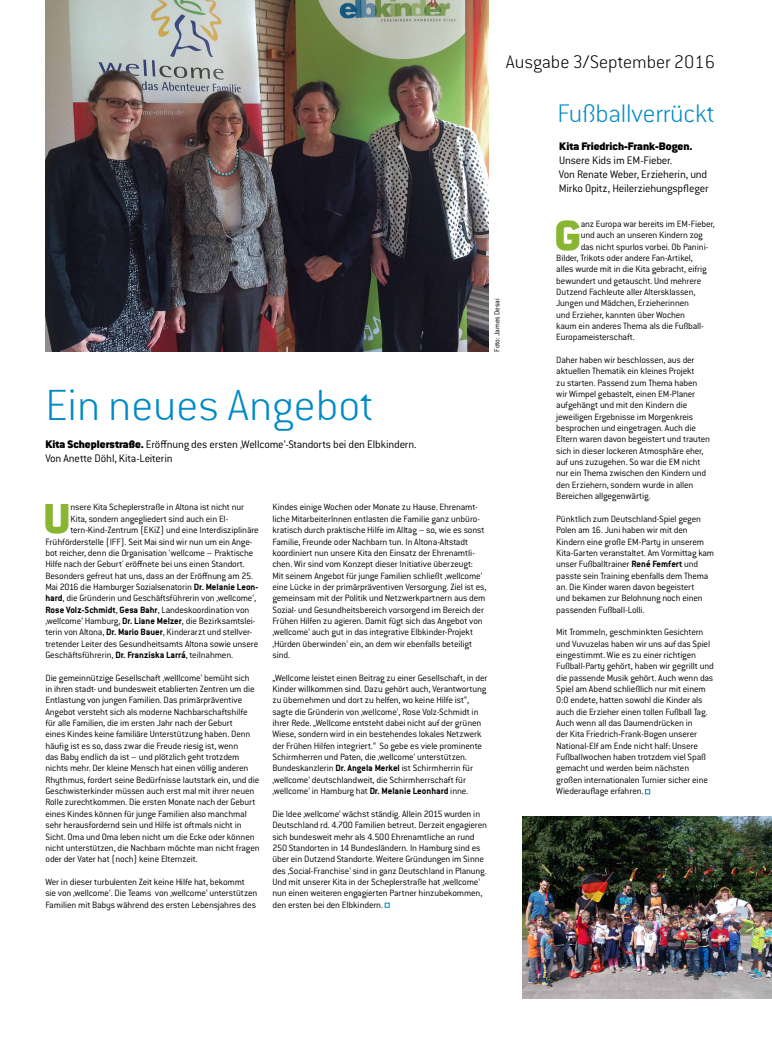
<style>
.page{position:relative;width:772px;height:1055px;background:#fff}
.page>*{position:absolute;margin:0;border:0;box-sizing:border-box;transform-origin:0 0}
.t1{font:300 expanded 48px "Conduit For Elbkinder";color:#018ac6}
.t2{font:900 45.9px "Conduit For Elbkinder";color:#88b631}
.t3{font:300 expanded 28px "Conduit For Elbkinder";letter-spacing:-.005em;color:#018ac6}
.t4{font:300 expanded 20px "Conduit For Elbkinder";color:#000}
.t5{font:300 12px/14px "Conduit For Elbkinder";letter-spacing:-.02em;color:#000}
.t6{font:900 12px "Conduit For Elbkinder";color:#000}
.t7{font:300 10px/11.3px "Conduit For Elbkinder";letter-spacing:-.015em;color:#000}
.t8{font:700 10px "Conduit For Elbkinder";color:#000}
.t9{font:300 8px "Conduit For Elbkinder";letter-spacing:-.02em;color:#000}
.s1{font-weight:900}
.s2{font-weight:700}
.s3{font-weight:300}
</style>
<div class="page">
<img style="left:45px;top:0;width:443px;height:351px">
<img style="left:522px;top:816px;width:249px;height:182px">
<svg style="left:384px;top:902px;width:5px;height:5px"></svg>
<svg style="left:645px;top:789px;width:4px;height:5px"></svg>
<h3 class="t4" style="left:505px;top:51px;width:211px">Ausgabe 3/September 2016</h3>
<h1 class="t1" style="left:45px;top:379px;width:329px">Ein neues Angebot</h1>
<p class="t5" style="left:45px;top:437px;width:372px"><span class="s1">Kita Scheplerstraße.</span> Eröffnung des ersten ‚Wellcome‘-Standorts bei den Elbkindern.<br>Von Anette Döhl, Kita-Leiterin</p>
<p class="t9" style="left:492px;top:351px;width:54px;rotate:-90deg">Foto: James Desai</p>
<h2 class="t2" style="left:43px;top:490px;width:29px">U</h2>
<p class="t7" style="left:70px;top:502px;width:175px">nsere Kita Scheplerstraße in Altona ist nicht nur</p>
<p class="t7" style="left:70px;top:513px;width:159px">Kita, sondern angegliedert sind auch ein El-</p>
<p class="t7" style="left:70px;top:524px;width:190px">tern-Kind-Zentrum (EKiZ) und eine Interdisziplinäre</p>
<p class="t7" style="left:45px;top:536px;width:208px">Frühförderstelle (IFF). Seit Mai sind wir nun um ein Ange-</p>
<p class="t7" style="left:45px;top:547px;width:209px">bot reicher, denn die Organisation 'wellcome – Praktische</p>
<p class="t7" style="left:45px;top:558px;width:201px">Hilfe nach der Geburt' eröffnete bei uns einen Standort.</p>
<p class="t7" style="left:45px;top:570px;width:209px">Besonders gefreut hat uns, dass an der Eröffnung am 25.</p>
<p class="t7" style="left:45px;top:581px;width:214px">Mai 2016 die Hamburger Sozialsenatorin <span class="s2">Dr. Melanie Leon-</span></p>
<p class="t7" style="left:45px;top:592px;width:212px"><span class="s2">hard</span>, die Gründerin und Geschäftsführerin von ‚wellcome‘,</p>
<p class="t8" style="left:45px;top:603px;width:205px">Rose Volz-Schmidt<span class="s3">,</span> Gesa Bahr<span class="s3">, Landeskoordination von</span></p>
<p class="t7" style="left:45px;top:615px;width:211px">‚wellcome‘ Hamburg, <span class="s2">Dr. Liane Melzer</span>, die Bezirksamtslei-</p>
<p class="t7" style="left:45px;top:626px;width:208px">terin von Altona, <span class="s2">Dr. Mario Bauer</span>, Kinderarzt und stellver-</p>
<p class="t7" style="left:45px;top:638px;width:214px">tretender Leiter des Gesundheitsamts Altona sowie unsere</p>
<p class="t7" style="left:45px;top:649px;width:189px">Geschäftsführerin, <span class="s2">Dr. Franziska Larrá</span>, teilnahmen.</p>
<p class="t7" style="left:45px;top:672px;width:215px">Die gemeinnützige Gesellschaft ‚welllcome‘ bemüht sich<br>in ihren stadt- und bundesweit etablierten Zentren um die Entlastung von jungen Familien. Das primärpräventive Angebot versteht sich als moderne Nachbarschaftshilfe für alle Familien, die im ersten Jahr nach der Geburt<br>eines Kindes keine familiäre Unterstützung haben. Denn häufig ist es so, dass zwar die Freude riesig ist, wenn<br>das Baby endlich da ist – und plötzlich geht trotzdem nichts mehr. Der kleine Mensch hat einen völlig anderen Rhythmus, fordert seine Bedürfnisse lautstark ein, und die Geschwisterkinder müssen auch erst mal mit ihrer neuen Rolle zurechtkommen. Die ersten Monate nach der Geburt eines Kindes können für junge Familien also manchmal sehr herausfordernd sein und Hilfe ist oftmals nicht in Sicht. Oma und Oma leben nicht um die Ecke oder können nicht unterstützen, die Nachbarn möchte man nicht fragen oder der Vater hat (noch) keine Elternzeit.</p>
<p class="t7" style="left:45px;top:876px;width:213px">Wer in dieser turbulenten Zeit keine Hilfe hat, bekommt sie von ‚wellcome‘. Die Teams von ‚wellcome‘ unterstützen<br>Familien mit Babys während des ersten Lebensjahres des</p>
<p class="t7" style="left:272px;top:502px;width:215px">Kindes einige Wochen oder Monate zu Hause. Ehrenamt&shy;liche MitarbeiterInnen entlasten die Familie ganz unbüro&shy;kratisch durch praktische Hilfe im Alltag – so, wie es sonst Familie, Freunde oder Nachbarn tun. In Altona-Altstadt koordiniert nun unsere Kita den Einsatz der Ehrenamtli&shy;chen. Wir sind vom Konzept dieser Initiative überzeugt:<br>Mit seinem Angebot für junge Familien schließt ‚wellcome‘ eine Lücke in der primärpräventiven Versorgung. Ziel ist es, gemeinsam mit der Politik und Netzwerkpartnern aus dem Sozial- und Gesundheitsbereich vorsorgend im Bereich der Frühen Hilfen zu agieren. Damit fügt sich das Angebot von ‚wellcome‘ auch gut in das integrative Elbkinder-Projekt ‚Hürden überwinden‘ ein, an dem wir ebenfalls beteiligt sind.</p>
<p class="t7" style="left:272px;top:672px;width:216px">„Wellcome leistet einen Beitrag zu einer Gesellschaft, in der Kinder willkommen sind. Dazu gehört auch, Verantwortung zu übernehmen und dort zu helfen, wo keine Hilfe ist“, sagte die Gründerin von ‚wellcome‘, Rose Volz-Schmidt in ihrer Rede. „Wellcome entsteht dabei nicht auf der grünen Wiese, sondern wird in ein bestehendes lokales Netzwerk der Frühen Hilfen integriert.“ So gebe es viele prominente Schirmherren und Paten, die ‚wellcome‘ unterstützen.<br>Bundeskanzlerin <span class="s2">Dr. Angela Merkel</span> ist Schirmherrin für ‚wellcome‘ deutschlandweit, die Schirmherrschaft für ‚wellcome‘ in Hamburg hat <span class="s2">Dr. Melanie Leonhard</span> inne.</p>
<p class="t7" style="left:272px;top:808px;width:216px">Die Idee ‚wellcome‘ wächst ständig. Allein 2015 wurden in Deutschland rd. 4.700 Familien betreut. Derzeit engagieren sich bundesweit mehr als 4.500 Ehrenamtliche an rund 250 Standorten in 14 Bundesländern. In Hamburg sind es über ein Dutzend Standorte. Weitere Gründungen im Sinne des ‚Social-Franchise‘ sind in ganz Deutschland in Planung.<br>Und mit unserer Kita in der Scheplerstraße hat ‚wellcome‘ nun einen weiteren engagierten Partner hinzubekommen, den ersten bei den Elbkindern.</p>
<h3 class="t3" style="left:557px;top:98px;width:158px">Fußballverrückt</h3>
<p class="t6" style="left:559px;top:139px;width:135px">Kita Friedrich-Frank-Bogen.</p>
<p class="t5" style="left:558px;top:153px;width:151px">Unsere Kids im EM-Fieber.<br>Von Renate Weber, Erzieherin, und<br>Mirko Opitz, Heilerziehungspfleger</p>
<h2 class="t2" style="left:554px;top:207px;width:28px">G</h2>
<p class="t7" style="left:580px;top:218px;width:135px">anz Europa war bereits im EM-Fieber,</p>
<p class="t7" style="left:580px;top:229px;width:123px">und auch an unseren Kindern zog</p>
<p class="t7" style="left:580px;top:241px;width:129px">das nicht spurlos vorbei. Ob Panini-</p>
<p class="t7" style="left:556px;top:252px;width:138px">Bilder, Trikots oder andere Fan-Artikel,</p>
<p class="t7" style="left:556px;top:263px;width:152px">alles wurde mit in die Kita gebracht, eifrig</p>
<p class="t7" style="left:556px;top:275px;width:146px">bewundert und getauscht. Und mehrere</p>
<p class="t7" style="left:556px;top:286px;width:141px">Dutzend Fachleute aller Altersklassen,</p>
<p class="t7" style="left:556px;top:297px;width:134px">Jungen und Mädchen, Erzieherinnen</p>
<p class="t7" style="left:556px;top:309px;width:130px">und Erzieher, kannten über Wochen</p>
<p class="t7" style="left:556px;top:320px;width:149px">kaum ein anderes Thema als die Fußball-</p>
<p class="t7" style="left:556px;top:331px;width:80px">Europameisterschaft.</p>
<p class="t7" style="left:556px;top:354px;width:155px">Daher haben wir beschlossen, aus der aktuellen Thematik ein kleines Projekt<br>zu starten. Passend zum Thema haben wir Wimpel gebastelt, einen EM-Planer aufgehängt und mit den Kindern die jeweiligen Ergebnisse im Morgenkreis besprochen und eingetragen. Auch die Eltern waren davon begeistert und trauten sich in dieser lockeren Atmosphäre eher, auf uns zuzugehen. So war die EM nicht nur ein Thema zwischen den Kindern und den Erziehern, sondern wurde in allen Bereichen allgegenwärtig.</p>
<p class="t7" style="left:556px;top:513px;width:159px">Pünktlich zum Deutschland-Spiel gegen Polen am 16. Juni haben wir mit den Kindern eine große EM-Party in unserem Kita-Garten veranstaltet. Am Vormittag kam unser Fußballtrainer <span class="s2">René Femfert</span> und passte sein Training ebenfalls dem Thema an. Die Kinder waren davon begeistert<br>und bekamen zur Belohnung noch einen passenden Fußball-Lolli.</p>
<p class="t7" style="left:556px;top:626px;width:159px">Mit Trommeln, geschminkten Gesichtern und Vuvuzelas haben wir uns auf das Spiel eingestimmt. Wie es zu einer richtigen Fußball-Party gehört, haben wir gegrillt und die passende Musik gehört. Auch wenn das Spiel am Abend schließlich nur mit einem 0:0 endete, hatten sowohl die Kinder als auch die Erzieher einen tollen Fußball Tag.<br>Auch wenn all das Daumendrücken in<br>der Kita Friedrich-Frank-Bogen unserer National-Elf am Ende nicht half: Unsere Fußballwochen haben trotzdem viel Spaß gemacht und werden beim nächsten großen internationalen Turnier sicher eine Wiederauflage erfahren.</p>
</div>
